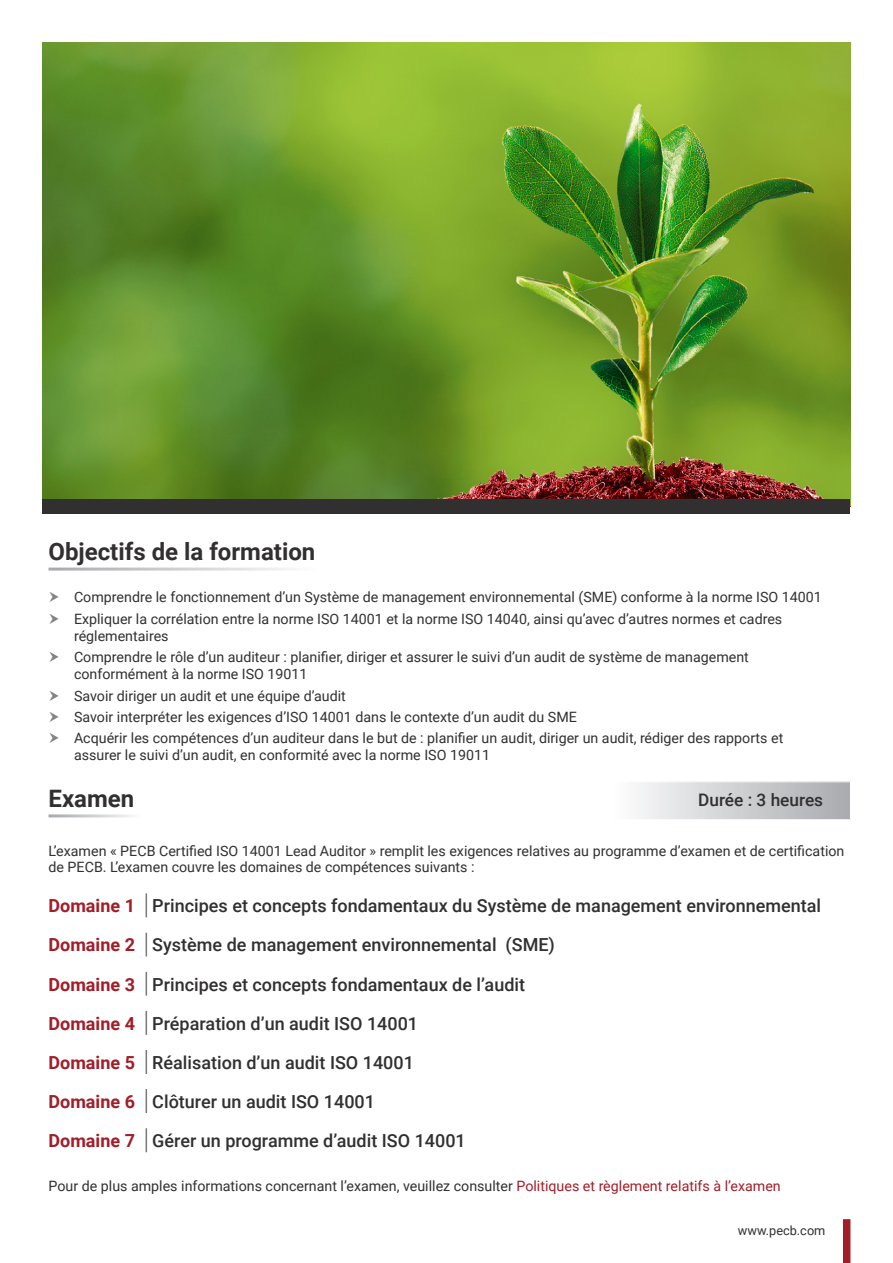
<style>
.page{position:relative;width:893px;height:1263px;background:#fff}
.page>*{position:absolute;margin:0;border:0;box-sizing:border-box;transform-origin:0 0}
.t1{font:700 24px "Roboto";color:#312f30}
.t2{font:500 18px "Roboto";color:#312f30}
.t3{font:700 18px "Roboto";color:#a11e29}
.t4{font:500 17.25px "Roboto";color:#312f30}
.Bullet_Points{font:14.25px/17.1px "Roboto";color:#312f30}
.Bullet_Points-2{font:12.75px "Roboto";color:#312f30}
.s1{color:#a11e29}
</style>
<div class="page">
<img style="left:43px;top:43px;width:807px;height:456px">
<div style="left:843px;top:1219px;width:7px;height:44px;background:#a11e29"></div>
<div style="left:43px;top:499px;width:807px;height:15px;background:#312f30"></div>
<svg style="left:639px;top:782px;width:211px;height:37px;background:#cecfd1"></svg>
<svg style="left:146px;top:893px;width:1px;height:24px"></svg>
<svg style="left:146px;top:932px;width:1px;height:25px"></svg>
<svg style="left:146px;top:972px;width:1px;height:24px"></svg>
<svg style="left:146px;top:1011px;width:1px;height:24px"></svg>
<svg style="left:146px;top:1050px;width:1px;height:24px"></svg>
<svg style="left:146px;top:1089px;width:1px;height:24px"></svg>
<svg style="left:146px;top:1128px;width:1px;height:24px"></svg>
<p class="t1" style="left:49px;top:535px;width:268px">Objectifs de la formation</p>
<p class="Bullet_Points" style="left:74px;top:588px;width:749px">Comprendre le fonctionnement d’un Système de management environnemental (SME) conforme à la norme ISO 14001</p>
<p class="Bullet_Points" style="left:74px;top:609px;width:710px">Expliquer la corrélation entre la norme ISO 14001 et la norme ISO 14040, ainsi qu’avec d’autres normes et cadres réglementaires</p>
<p class="Bullet_Points" style="left:74px;top:648px;width:676px">Comprendre le rôle d’un auditeur : planifier, diriger et assurer le suivi d’un audit de système de management conformément à la norme ISO 19011</p>
<p class="Bullet_Points" style="left:74px;top:686px;width:273px">Savoir diriger un audit et une équipe d’audit</p>
<p class="Bullet_Points" style="left:74px;top:708px;width:504px">Savoir interpréter les exigences d’ISO 14001 dans le contexte d’un audit du SME</p>
<p class="Bullet_Points" style="left:74px;top:729px;width:711px">Acquérir les compétences d’un auditeur dans le but de : planifier un audit, diriger un audit, rédiger des rapports et assurer le suivi d’un audit, en conformité avec la norme ISO 19011</p>
<p class="t1" style="left:49px;top:782px;width:87px">Examen</p>
<p class="t4" style="left:698px;top:788px;width:127px">Durée : 3 heures</p>
<p class="Bullet_Points" style="left:49px;top:842px;width:797px;line-height:16.5px">L’examen « PECB Certified ISO 14001 Lead Auditor » remplit les exigences relatives au programme d’examen et de certification de PECB. L’examen couvre les domaines de compétences suivants :</p>
<p class="t3" style="left:49px;top:893px;width:88px">Domaine 1</p>
<p class="t2" style="left:152px;top:893px;width:670px">Principes et concepts fondamentaux du Système de management environnemental</p>
<p class="t3" style="left:49px;top:932px;width:88px">Domaine 2</p>
<p class="t2" style="left:152px;top:932px;width:404px">Système de management environnemental (SME)</p>
<p class="t3" style="left:49px;top:971px;width:88px">Domaine 3</p>
<p class="t2" style="left:152px;top:971px;width:374px">Principes et concepts fondamentaux de l’audit</p>
<p class="t3" style="left:49px;top:1011px;width:88px">Domaine 4</p>
<p class="t2" style="left:152px;top:1011px;width:267px">Préparation d’un audit ISO 14001</p>
<p class="t3" style="left:49px;top:1050px;width:88px">Domaine 5</p>
<p class="t2" style="left:152px;top:1050px;width:263px">Réalisation d’un audit ISO 14001</p>
<p class="t3" style="left:49px;top:1089px;width:88px">Domaine 6</p>
<p class="t2" style="left:152px;top:1089px;width:224px">Clôturer un audit ISO 14001</p>
<p class="t3" style="left:49px;top:1128px;width:88px">Domaine 7</p>
<p class="t2" style="left:152px;top:1128px;width:315px">Gérer un programme d’audit ISO 14001</p>
<p class="Bullet_Points" style="left:49px;top:1176px;width:734px">Pour de plus amples informations concernant l’examen, veuillez consulter <span class="s1">Politiques et règlement relatifs à l’examen</span></p>
<p class="Bullet_Points-2" style="left:738px;top:1221px;width:89px">www.pecb.com</p>
</div>
